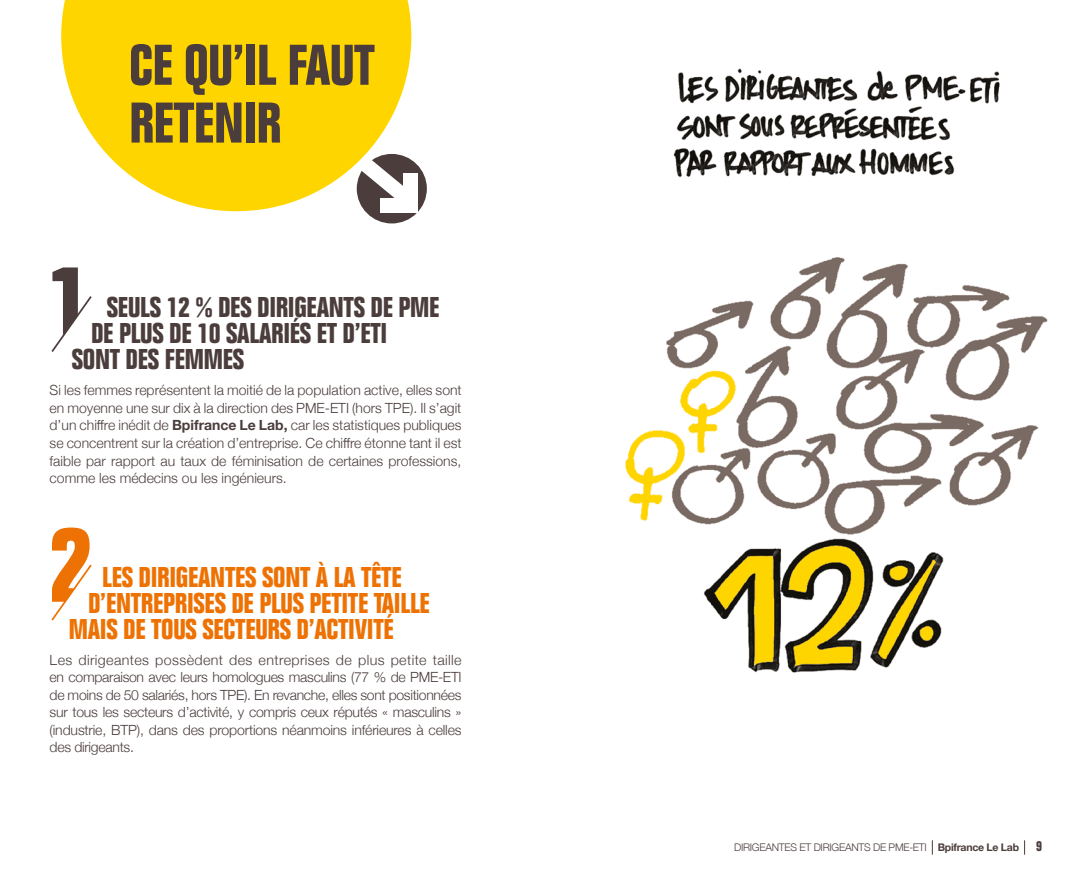
<style>
.page{position:relative;width:1092px;height:879px;background:#fff}
.page>*{position:absolute;margin:0;border:0;box-sizing:border-box;transform-origin:0 0}
.CL_Base_titre_couleu{font:700 condensed 105px "Folio";color:#4b3d3c}
.CL_Base_titre_couleu-2{font:700 condensed 105px "Folio";color:#ee7203}
.t1{font:700 condensed 56px/57.8px "Folio";letter-spacing:-.01em;color:#4b3d3c}
.CL_Base_titre_couleu-3{font:700 condensed 28px "Folio";letter-spacing:-.01em;color:#ee7203}
.CL_Base_titre_couleu-4{font:700 condensed 28px "Folio";letter-spacing:-.01em;color:#4b3d3c}
.CL_paragraphe_de_bas{font:300 14px/17.5px "Helvetica Neue";letter-spacing:-.01em;color:#4b3d3c;text-align:justify}
.t2{font:300 10.5px "Helvetica Neue";letter-spacing:-.025em;color:#4b3d3c}
.s1{font-weight:700}
.s2{font-family:"Folio";font-weight:700;font-stretch:condensed;font-size:14px}
</style>
<div class="page">
<svg style="left:931px;top:840px;width:1px;height:14px"></svg>
<svg style="left:1024px;top:840px;width:1px;height:14px"></svg>
<svg style="left:51px;top:296px;width:41px;height:56px"></svg>
<svg style="left:51px;top:564px;width:41px;height:57px"></svg>
<svg style="left:61px;top:0;width:350px;height:211px;background:#fedb25"></svg>
<div style="left:357px;top:154px;width:70px;height:69px;background:#4b3d3c;border-radius:50%"></div>
<div style="left:380px;top:198px;width:38px;height:14px;background:#fff"></div>
<div style="left:403px;top:173px;width:15px;height:37px;background:#fff"></div>
<svg style="left:360px;top:158px;width:54px;height:49px"></svg>
<img style="left:673px;top:68px;width:327px;height:110px">
<img style="left:625px;top:257px;width:423px;height:416px">
<p class="t1" style="left:129px;top:37px;width:247px">CE QU’IL FAUT<br>RETENIR</p>
<p class="CL_Base_titre_couleu" style="left:46px;top:245px;width:46px">1</p>
<p class="CL_Base_titre_couleu-4" style="left:107px;top:291px;width:334px">SEULS 12 % DES DIRIGEANTS DE PME</p>
<p class="CL_Base_titre_couleu-4" style="left:91px;top:317px;width:298px">DE PLUS DE 10 SALARIÉS ET D’ETI</p>
<p class="CL_Base_titre_couleu-4" style="left:72px;top:344px;width:174px">SONT DES FEMMES</p>
<p class="CL_paragraphe_de_bas" style="left:50px;top:380px;width:413px">Si les femmes représentent la moitié de la population active, elles sont en moyenne une sur dix à la direction des PME-ETI (hors TPE). Il s’agit d’un chiffre inédit de <span class="s1">Bpifrance Le Lab,</span> car les statistiques publiques se concentrent sur la création d’entreprise. Ce chiffre étonne tant il est faible par rapport au taux de féminisation de certaines professions, comme les médecins ou les ingénieurs.</p>
<p class="CL_Base_titre_couleu-2" style="left:49px;top:506px;width:46px">2</p>
<p class="CL_Base_titre_couleu-3" style="left:102px;top:561px;width:301px">LES DIRIGEANTES SONT À LA TÊTE</p>
<p class="CL_Base_titre_couleu-3" style="left:88px;top:587px;width:343px">D’ENTREPRISES DE PLUS PETITE TAILLE</p>
<p class="CL_Base_titre_couleu-3" style="left:69px;top:613px;width:326px">MAIS DE TOUS SECTEURS D’ACTIVITÉ</p>
<p class="CL_paragraphe_de_bas" style="left:50px;top:649px;width:413px">Les dirigeantes possèdent des entreprises de plus petite taille en comparaison avec leurs homologues masculins (77 % de PME-ETI de moins de 50 salariés, hors TPE). En revanche, elles sont positionnées sur tous les secteurs d’activité, y compris ceux réputés « masculins » (industrie, BTP), dans des proportions néanmoins inférieures à celles des dirigeants.</p>
<p class="t2" style="left:734px;top:838px;width:309px">DIRIGEANTES ET DIRIGEANTS DE PME-ETI <span class="s1">Bpifrance Le Lab</span> <span class="s2">9</span></p>
</div>
